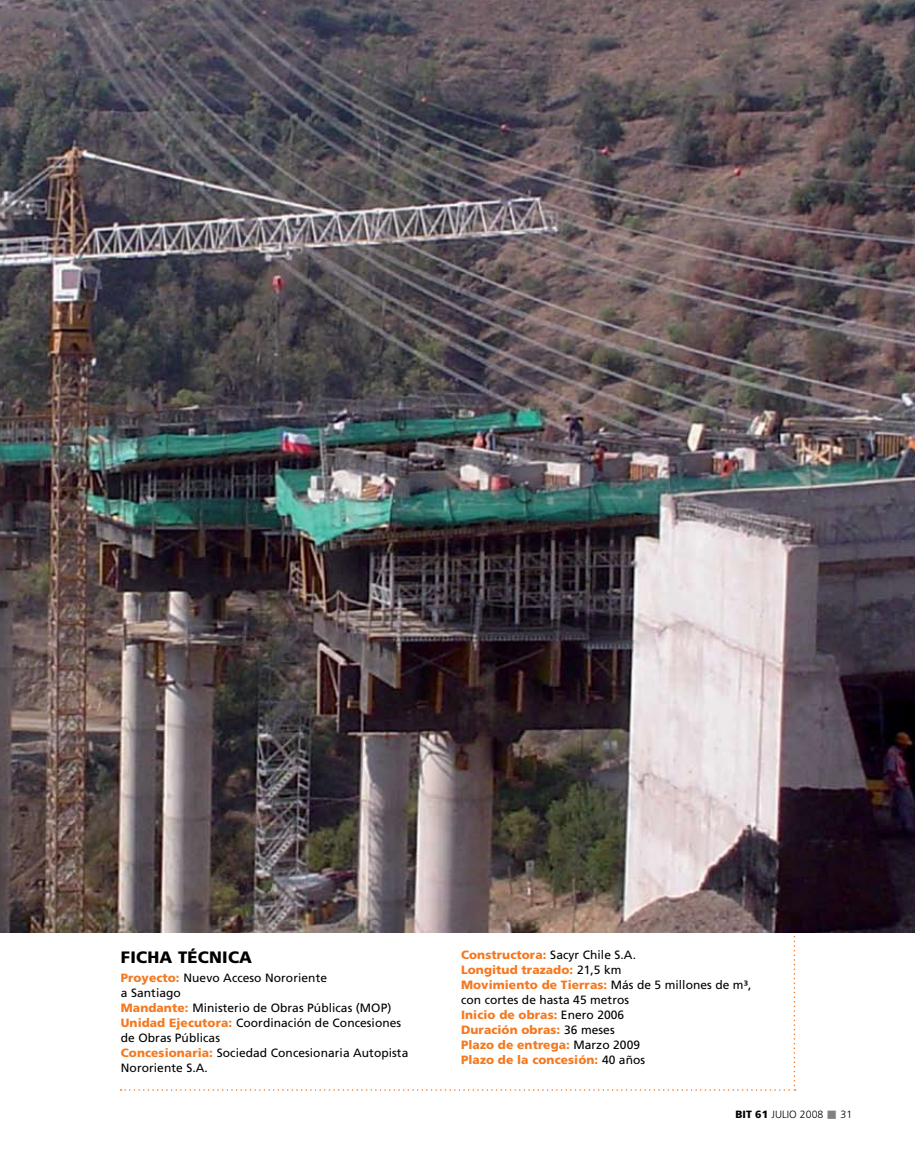
<style>
.page{position:relative;width:915px;height:1170px;background:#fff}
.page>*{position:absolute;margin:0;border:0;box-sizing:border-box;transform-origin:0 0}
.t1{font:900 16.5px "Frutiger";letter-spacing:.015em;color:#000}
.t2{font:900 12px/15px "Frutiger";letter-spacing:.005em;color:#f47920}
.t3{font:12px/15px "Frutiger";letter-spacing:.005em;color:#000}
.t4{font:300 10.5px "Frutiger";letter-spacing:.005em;color:#000}
.s1{font-weight:900;color:#f47920}
.s2{font-weight:400;color:#000}
.s3{font-weight:900}
.s4{color:#808284}
</style>
<div class="page">
<svg style="left:121px;top:932px;width:674px;height:158px"></svg>
<img style="left:0;top:0;width:914px;height:932px">
<h1 class="t1" style="left:121px;top:946px;width:133px">Ficha Técnica</h1>
<p class="t3" style="left:121px;top:970px;width:289px"><span class="s1">Proyecto:</span> Nuevo Acceso Nororiente<br>a Santiago<br><span class="s1">Mandante:</span> Ministerio de Obras Públicas (MOP)<br><span class="s1">Unidad Ejecutora:</span> Coordinación de Concesiones de Obras Públicas<br><span class="s1">Concesionaria:</span> Sociedad Concesionaria Autopista<br>Nororiente S.A.</p>
<p class="t2" style="left:461px;top:947px;width:292px">Constructora: <span class="s2">Sacyr Chile S.A.<br></span>Longitud trazado: <span class="s2">21,5 km<br></span>Movimiento de Tierras: <span class="s2">Más de 5 millones de m³, con cortes de hasta 45 metros<br></span>Inicio de obras: <span class="s2">Enero 2006<br></span>Duración obras: <span class="s2">36 meses<br></span>Plazo de entrega: <span class="s2">Marzo 2009<br></span>Plazo de la concesión: <span class="s2">40 años</span></p>
<p class="t4" style="left:735px;top:1108px;width:118px"><span class="s3">BIT 61</span> juliO 2008 <span class="s4">■</span> 31</p>
</div>
